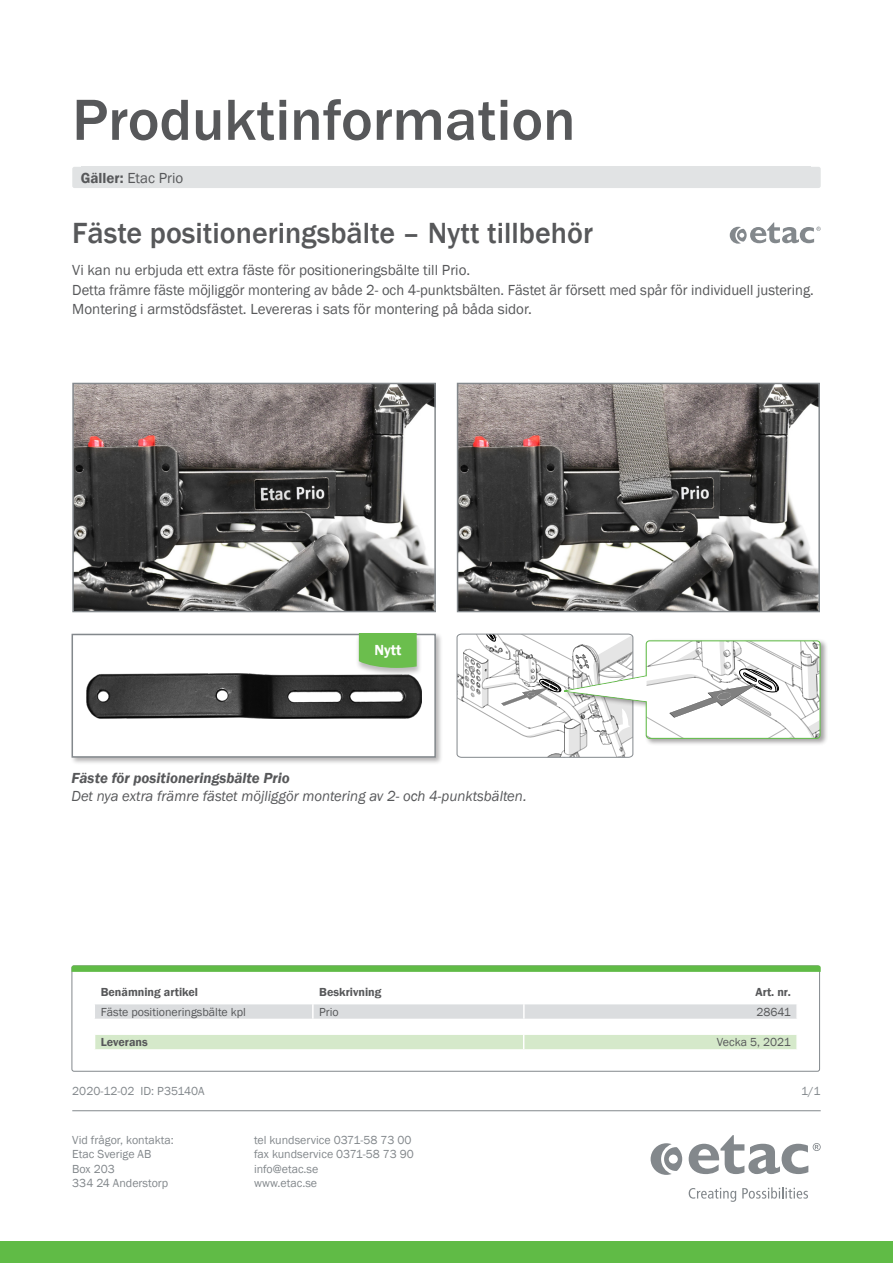
<style>
.page{position:relative;width:893px;height:1263px;background:#fff}
.page>*{position:absolute;margin:0;border:0;box-sizing:border-box;transform-origin:0 0}
._3__Header_-_Intro{font:500 60px "Franklin Gothic";color:#57585a}
._4__Header_-_Basic_b{font:500 30px "Franklin Gothic";color:#57585a}
.Sender{font:15px "Franklin Gothic";color:#57585a}
.Sender-2{font:italic 15px "Franklin Gothic";color:#57585a}
.Sender-3{font:italic 600 15px "Franklin Gothic";color:#57585a}
._4__Body_-_basic_bod{font:15px "Franklin Gothic";color:#57585a}
._4__Body_-_basic_bod-2{font:600 15px "Franklin Gothic";color:#fff}
.t1{font:12px/14.2px "Franklin Gothic";color:#83888c}
._6__Header_-_Facts{font:600 12px "Franklin Gothic";color:#57585a}
._6__Header_-_Facts-2{font:12px "Franklin Gothic";color:#57585a}
._6__Body_-_Facts{font:12px "Franklin Gothic";color:#57585a}
.s1{font-weight:600}
</style>
<div class="page">
<svg style="left:730px;top:222px;width:91px;height:22px"></svg>
<div style="left:563px;top:639px;width:265px;height:108px;background:#231f20;opacity:.41"></div>
<svg style="left:456px;top:633px;width:365px;height:125px"></svg>
<img style="left:460px;top:386px;width:357px;height:223px">
<div style="left:457px;top:383px;width:363px;height:229px;border:2px solid #83888c"></div>
<img style="left:75px;top:386px;width:358px;height:223px">
<div style="left:72px;top:383px;width:364px;height:229px;border:2px solid #83888c"></div>
<div style="left:70px;top:632px;width:374px;height:133px;background:#231f20;opacity:.33"></div>
<div style="left:72px;top:634px;width:363px;height:123px;background:#fff"></div>
<img style="left:86px;top:673px;width:335px;height:45px">
<div style="left:72px;top:634px;width:364px;height:124px;border:2px solid #83888c"></div>
<hr style="left:72px;top:1110px;width:749px;height:1px;background:#83888c">
<div style="left:0;top:1242px;width:893px;height:21px;background:#60bb46"></div>
<svg style="left:689px;top:1135px;width:132px;height:39px"></svg>
<svg style="left:651px;top:1143px;width:31px;height:32px"></svg>
<svg style="left:689px;top:1188px;width:47px;height:14px"></svg>
<svg style="left:742px;top:1187px;width:66px;height:11px"></svg>
<div style="left:72px;top:167px;width:749px;height:21px;background:#e1e3e4;border-radius:2px"></div>
<svg style="left:95px;top:1004px;width:702px;height:15px;background:#dcdee0"></svg>
<div style="left:95px;top:1035px;width:702px;height:14px;background:#d5e9ca"></div>
<div style="left:72px;top:965px;width:748px;height:106px;border:1px solid #83888c;border-radius:2px"></div>
<svg style="left:72px;top:965px;width:749px;height:7px;background:#68bb51"></svg>
<div style="left:355px;top:633px;width:67px;height:43px;background:#231f20;opacity:.3"></div>
<svg style="left:359px;top:634px;width:58px;height:34px;background:#6fbe53"></svg>
<p class="_3__Header_-_Intro" style="left:72px;top:83px;width:505px">Produktinformation</p>
<p class="_4__Body_-_basic_bod" style="left:81px;top:168px;width:104px"><span class="s1">Gäller:</span> Etac Prio</p>
<p class="_4__Header_-_Basic_b" style="left:72px;top:215px;width:522px">Fäste positioneringsbälte – Nytt tillbehör</p>
<p class="Sender" style="left:72px;top:261px;width:399px">Vi kan nu erbjuda ett extra fäste för positioneringsbälte till Prio.</p>
<p class="Sender" style="left:72px;top:281px;width:743px">Detta främre fäste möjliggör montering av både 2- och 4-punktsbälten. Fästet är försett med spår för individuell justering.</p>
<p class="Sender" style="left:72px;top:300px;width:461px">Montering i armstödsfästet. Levereras i sats för montering på båda sidor.</p>
<p class="_4__Body_-_basic_bod-2" style="left:374px;top:640px;width:28px">Nytt</p>
<p class="Sender-3" style="left:72px;top:768px;width:220px">Fäste för positioneringsbälte Prio</p>
<p class="Sender-2" style="left:72px;top:787px;width:457px">Det nya extra främre fästet möjliggör montering av 2- och 4-punktsbälten.</p>
<p class="_6__Header_-_Facts" style="left:101px;top:984px;width:99px">Benämning artikel</p>
<p class="_6__Header_-_Facts" style="left:319px;top:984px;width:64px">Beskrivning</p>
<p class="_6__Header_-_Facts" style="left:755px;top:984px;width:37px">Art. nr.</p>
<p class="_6__Header_-_Facts-2" style="left:101px;top:1004px;width:147px">Fäste positioneringsbälte kpl</p>
<p class="_6__Header_-_Facts-2" style="left:319px;top:1004px;width:21px">Prio</p>
<p class="_6__Body_-_Facts" style="left:756px;top:1004px;width:36px">28641</p>
<p class="_6__Header_-_Facts" style="left:101px;top:1035px;width:48px">Leverans</p>
<p class="_6__Body_-_Facts" style="left:717px;top:1035px;width:75px">Vecka 5, 2021</p>
<p class="t1" style="left:72px;top:1084px;width:134px">2020-12-02 ID: P35140A</p>
<p class="t1" style="left:801px;top:1084px;width:21px">1/1</p>
<p class="t1" style="left:72px;top:1133px;width:103px">Vid frågor, kontakta:<br>Etac Sverige AB<br>Box 203<br>334 24 Anderstorp</p>
<p class="t1" style="left:254px;top:1133px;width:161px">tel kundservice 0371-58 73 00 fax kundservice 0371-58 73 90 info@etac.se<br>www.etac.se</p>
</div>
